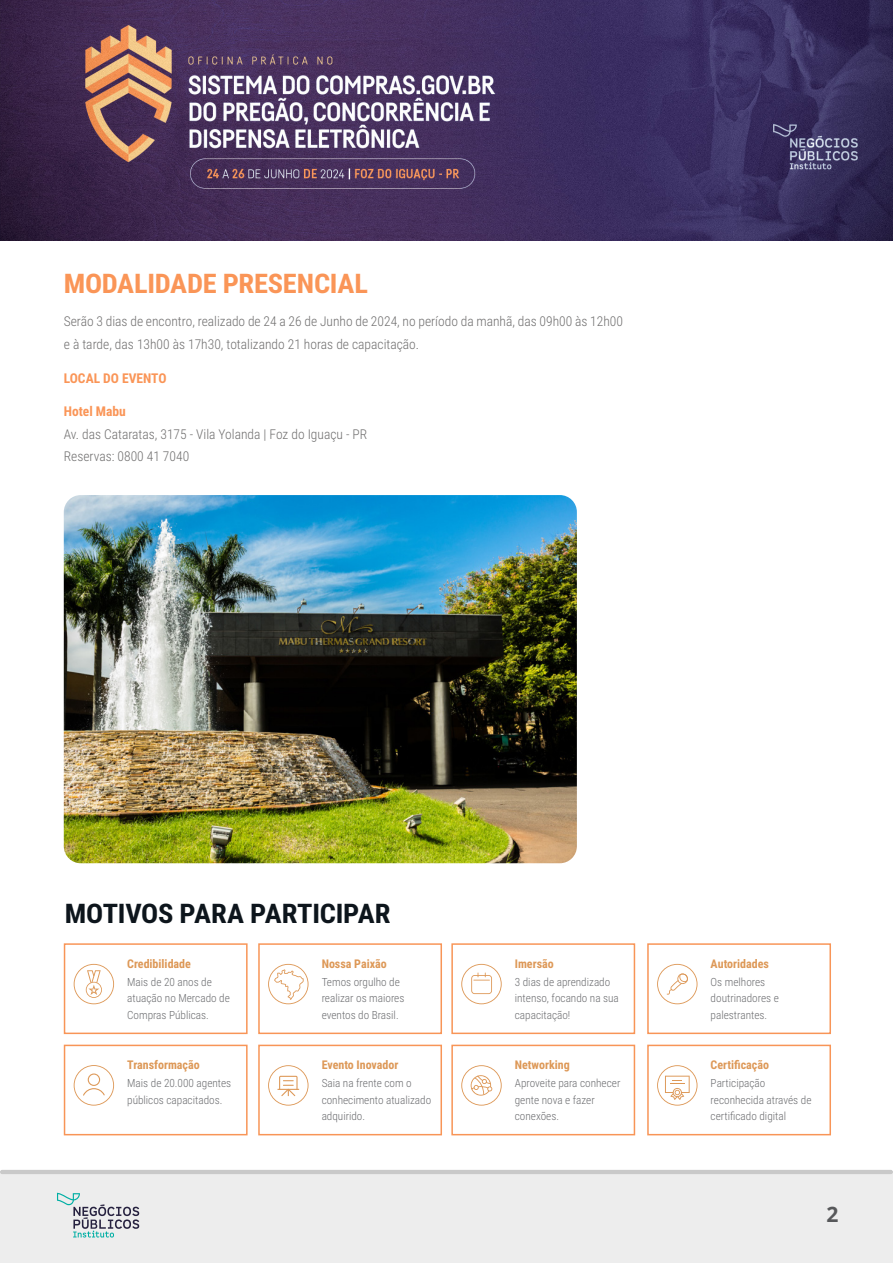
<style>
.page{position:relative;width:893px;height:1263px;background:#fff}
.page>*{position:absolute;margin:0;border:0;box-sizing:border-box;transform-origin:0 0}
.titulo-curso{font:700 27px "Roboto Condensed";letter-spacing:-.01em;color:#0d151c;scale:1.05 1}
.titulo-curso-2{font:700 27px "Roboto Condensed";letter-spacing:-.01em;color:#fa9557;scale:1.05 1}
.t1{font:700 21px "Open Sans";color:#57585a}
.corpo{font:300 13.5px/22.5px "Roboto Condensed";color:#706f6f}
.corpo-2{font:700 13.5px "Roboto Condensed";color:#fa9557}
.corpo-3{font:700 12px "Roboto Condensed";color:#dd9857}
.corpo-4{font:300 11.25px/16.5px "Roboto Condensed";color:#6c6d70}
</style>
<div class="page">
<div style="left:0;top:1174px;width:893px;height:89px;background:#ededed"></div>
<hr style="left:0;top:1170px;width:893px;height:4px;background:#c9c9c9;border-radius:2px">
<img style="left:0;top:0;width:893px;height:240px">
<svg style="left:57px;top:1193px;width:82px;height:44px"></svg>
<img style="left:64px;top:495px;width:513px;height:368px">
<svg style="left:74px;top:1065px;width:40px;height:40px"></svg>
<svg style="left:74px;top:964px;width:40px;height:40px"></svg>
<svg style="left:461px;top:964px;width:41px;height:40px"></svg>
<svg style="left:657px;top:964px;width:40px;height:40px"></svg>
<svg style="left:268px;top:1065px;width:40px;height:40px"></svg>
<svg style="left:461px;top:1065px;width:41px;height:40px"></svg>
<div style="left:64px;top:943px;width:184px;height:91px;border:2px solid #f89557"></div>
<div style="left:64px;top:1045px;width:184px;height:90px;border:2px solid #f89557"></div>
<div style="left:258px;top:943px;width:184px;height:91px;border:2px solid #f89557"></div>
<div style="left:258px;top:1045px;width:184px;height:90px;border:2px solid #f89557"></div>
<div style="left:451px;top:943px;width:184px;height:91px;border:2px solid #f89557"></div>
<div style="left:451px;top:1045px;width:184px;height:90px;border:2px solid #f89557"></div>
<div style="left:647px;top:943px;width:184px;height:91px;border:2px solid #f89557"></div>
<div style="left:647px;top:1045px;width:184px;height:90px;border:2px solid #f89557"></div>
<svg style="left:657px;top:1065px;width:40px;height:40px"></svg>
<svg style="left:268px;top:964px;width:40px;height:40px"></svg>
<p class="titulo-curso-2" style="left:64px;top:264px;width:291px">MODALIDADE PRESENCIAL</p>
<p class="corpo" style="left:64px;top:310px;width:561px">Serão 3 dias de encontro, realizado de 24 a 26 de Junho de 2024, no período da manhã, das 09h00 às 12h00 e à tarde, das 13h00 às 17h30, totalizando 21 horas de capacitação.</p>
<p class="corpo-2" style="left:64px;top:368px;width:104px">LOCAL DO EVENTO</p>
<p class="corpo-2" style="left:64px;top:402px;width:64px">Hotel Mabu</p>
<p class="corpo" style="left:64px;top:422px;width:305px">Av. das Cataratas, 3175 - Vila Yolanda | Foz do Iguaçu - PR</p>
<p class="corpo" style="left:64px;top:445px;width:127px">Reservas: 0800 41 7040</p>
<p class="titulo-curso" style="left:65px;top:894px;width:312px">MOTIVOS PARA PARTICIPAR</p>
<p class="corpo-3" style="left:127px;top:955px;width:65px">Credibilidade</p>
<p class="corpo-3" style="left:322px;top:955px;width:67px">Nossa Paixão</p>
<p class="corpo-3" style="left:515px;top:955px;width:40px">Imersão</p>
<p class="corpo-3" style="left:711px;top:955px;width:60px">Autoridades</p>
<p class="corpo-4" style="left:127px;top:973px;width:104px">Mais de 20 anos de atuação no Mercado de<br>Compras Públicas.</p>
<p class="corpo-4" style="left:322px;top:973px;width:84px">Temos orgulho de realizar os maiores eventos do Brasil.</p>
<p class="corpo-4" style="left:515px;top:973px;width:106px">3 dias de aprendizado intenso, focando na sua capacitação!</p>
<p class="corpo-4" style="left:711px;top:973px;width:70px">Os melhores doutrinadores e palestrantes.</p>
<p class="corpo-3" style="left:127px;top:1056px;width:74px">Transformação</p>
<p class="corpo-3" style="left:322px;top:1056px;width:78px">Evento Inovador</p>
<p class="corpo-3" style="left:515px;top:1056px;width:57px">Networking</p>
<p class="corpo-3" style="left:711px;top:1056px;width:60px">Certificação</p>
<p class="corpo-4" style="left:127px;top:1074px;width:106px">Mais de 20.000 agentes públicos capacitados.</p>
<p class="corpo-4" style="left:322px;top:1074px;width:111px">Saia na frente com o conhecimento atualizado adquirido.</p>
<p class="corpo-4" style="left:515px;top:1074px;width:107px">Aproveite para conhecer gente nova e fazer conexões.</p>
<p class="corpo-4" style="left:711px;top:1074px;width:102px">Participação reconhecida através de certificado digital</p>
<h2 class="t1" style="left:826px;top:1199px;width:14px">2</h2>
</div>
